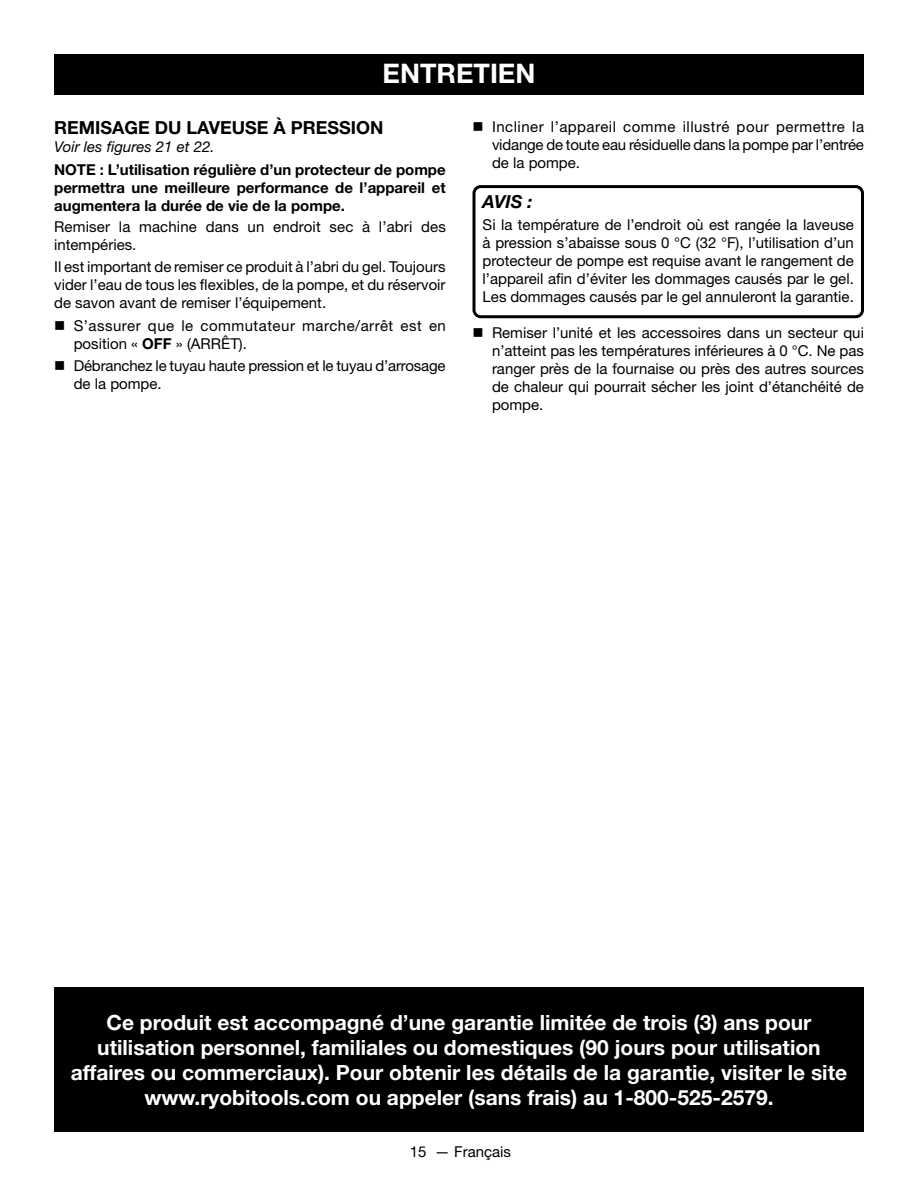
<style>
.page{position:relative;width:918px;height:1188px;background:#fff}
.page>*{position:absolute;margin:0;border:0;box-sizing:border-box;transform-origin:0 0}
.HEADING{font:700 27px "Helvetica Neue LT Std";color:#fff}
.Warning{font:700 21px/25.2px "Helvetica Neue LT Std";color:#fff;text-align:center}
.Heading_2_w_no_space_after{font:700 18px "Helvetica Neue LT Std";color:#000}
.Notice{font:italic 700 18px "Helvetica Neue LT Std";color:#000}
.Notice_text{font:15px/18px "Helvetica Neue LT Std";color:#000;text-align:justify}
.Body_text{font:15px/18px "Helvetica Neue LT Std";color:#000}
.Body_text-2{font:700 15px/18px "Helvetica Neue LT Std";color:#000;text-align:justify}
.Notice_text-2{font:15px/18px "Helvetica Neue LT Std";letter-spacing:.035em;color:#000}
.See_figure{font:italic 15px "Helvetica Neue LT Std";color:#000}
.s1{font-weight:700}
</style>
<div class="page">
<div style="left:472px;top:185px;width:392px;height:133px;border:3px solid #000;border-radius:7px"></div>
<div style="left:54px;top:54px;width:810px;height:40px;background:#000"></div>
<div style="left:54px;top:987px;width:810px;height:145px;background:#000"></div>
<p class="HEADING" style="left:383px;top:57px;width:154px">ENTRETIEN</p>
<p class="Heading_2_w_no_space_after" style="left:54px;top:117px;width:331px">REMISAGE DU LAVEUSE À PRESSION</p>
<p class="See_figure" style="left:54px;top:138px;width:162px">Voir les figures 21 et 22.</p>
<p class="Body_text-2" style="left:54px;top:160px;width:393px">NOTE : L’utilisation régulière d’un protecteur de pompe permettra une meilleure performance de l’appareil et augmentera la durée de vie de la pompe.</p>
<p class="Body_text" style="left:54px;top:217px;width:393px">Remiser la machine dans un endroit sec à l’abri des intempéries.</p>
<p class="Body_text" style="left:54px;top:258px;width:393px;text-align:justify">Il est important de remiser ce produit à l’abri du gel. Toujours vider l’eau de tous les flexibles, de la pompe, et du réservoir de savon avant de remiser l’équipement.</p>
<p class="Notice_text-2" style="left:74px;top:316px;width:374px">S’assurer que le commutateur marche/arrêt est en position « <span class="s1">OFF</span> » (ARRÊT).</p>
<p class="Notice_text" style="left:74px;top:357px;width:374px">Débranchez le tuyau haute pression et le tuyau d’arrosage de la pompe.</p>
<p class="Notice_text" style="left:492px;top:118px;width:374px">Incliner l’appareil comme illustré pour permettre la vidange de toute eau résiduelle dans la pompe par l’entrée de la pompe.</p>
<p class="Notice" style="left:483px;top:190px;width:52px">AVIS :</p>
<p class="Notice_text" style="left:483px;top:216px;width:373px">Si la température de l’endroit où est rangée la laveuse à pression s’abaisse sous 0 °C (32 °F), l’utilisation d’un protecteur de pompe est requise avant le rangement de l’appareil afin d’éviter les dommages causés par le gel.<br>Les dommages causés par le gel annuleront la garantie.</p>
<p class="Notice_text" style="left:492px;top:323px;width:374px">Remiser l’unité et les accessoires dans un secteur qui n’atteint pas les températures inférieures à 0 °C. Ne pas ranger près de la fournaise ou près des autres sources de chaleur qui pourrait sécher les joint d’étanchéité de pompe.</p>
<p class="Warning" style="left:71px;top:1009px;width:778px">Ce produit est accompagné d’une garantie limitée de trois (3) ans pour utilisation personnel, familiales ou domestiques (90 jours pour utilisation affaires ou commerciaux). Pour obtenir les détails de la garantie, visiter le site www.ryobitools.com ou appeler (sans frais) au 1-800-525-2579.</p>
<p class="Notice_text" style="left:410px;top:1142px;width:103px">15 — Français</p>
</div>
